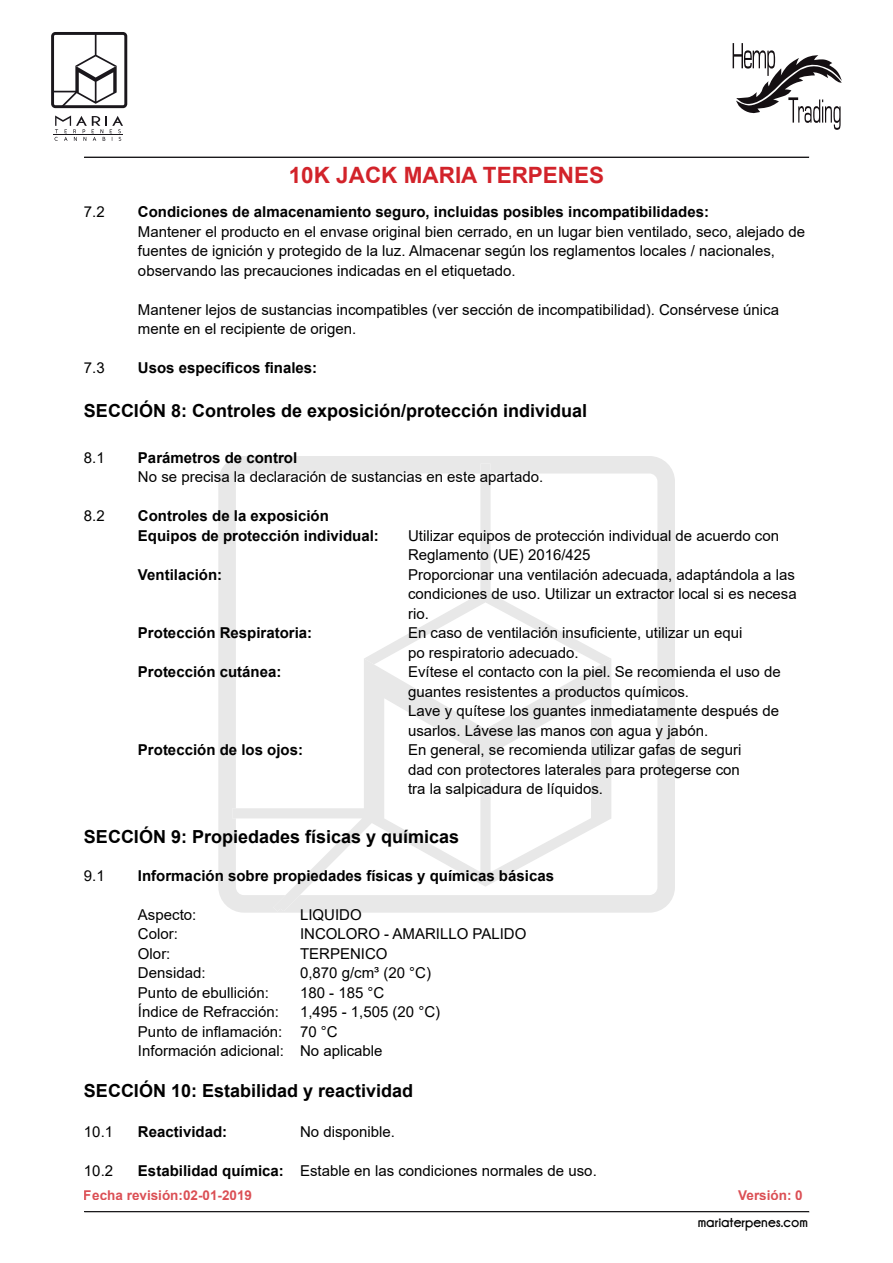
<style>
.page{position:relative;width:893px;height:1263px;background:#fff}
.page>*{position:absolute;margin:0;border:0;box-sizing:border-box;transform-origin:0 0}
.t1{font:700 22.5px "Arial";color:#d2232a}
.t2{font:700 18px "Arial";color:#000}
.t3{font:15px/19.5px "Arial";color:#000}
.t4{font:700 15px/19.5px "Arial";color:#000}
.t5{font:15px "Champagne&Limousines Thick";color:#000}
.t6{font:700 13.5px "Arial";color:#d2232a}
.s1{font-weight:700}
</style>
<div class="page">
<svg style="left:218px;top:456px;width:457px;height:457px"></svg>
<svg style="left:232px;top:658px;width:379px;height:254px"></svg>
<svg style="left:364px;top:464px;width:247px;height:200px"></svg>
<hr style="left:85px;top:1212px;width:724px;height:1px;background:#1a171c">
<svg style="left:84px;top:1211px;width:725px;height:1px"></svg>
<svg style="left:84px;top:157px;width:725px;height:1px"></svg>
<svg style="left:51px;top:32px;width:76px;height:76px"></svg>
<svg style="left:55px;top:115px;width:68px;height:26px"></svg>
<hr style="left:54px;top:135px;width:69px;height:1px;background:#1a171c">
<svg style="left:733px;top:43px;width:109px;height:87px"></svg>
<h1 class="t1" style="left:289px;top:159px;width:317px">10K JACK MARIA TERPENES</h1>
<p class="t3" style="left:84px;top:202px;width:22px">7.2</p>
<p class="t4" style="left:138px;top:202px;width:573px">Condiciones de almacenamiento seguro, incluidas posibles incompatibilidades:</p>
<p class="t3" style="left:138px;top:222px;width:669px">Mantener el producto en el envase original bien cerrado, en un lugar bien ventilado, seco, alejado de fuentes de ignición y protegido de la luz. Almacenar según los reglamentos locales / nacionales, observando las precauciones indicadas en el etiquetado.</p>
<p class="t3" style="left:138px;top:300px;width:643px">Mantener lejos de sustancias incompatibles (ver sección de incompatibilidad). Consérvese única mente en el recipiente de origen.</p>
<p class="t3" style="left:84px;top:358px;width:22px">7.3</p>
<p class="t4" style="left:138px;top:358px;width:181px">Usos específicos finales:</p>
<p class="t2" style="left:84px;top:398px;width:505px">SECCIÓN 8: Controles de exposición/protección individual</p>
<p class="t3" style="left:84px;top:447px;width:22px">8.1</p>
<p class="t4" style="left:138px;top:448px;width:161px">Parámetros de control</p>
<p class="t3" style="left:138px;top:467px;width:407px">No se precisa la declaración de sustancias en este apartado.</p>
<p class="t3" style="left:84px;top:506px;width:22px">8.2</p>
<p class="t4" style="left:138px;top:506px;width:242px">Controles de la exposición<br>Equipos de protección individual:</p>
<p class="t3" style="left:408px;top:525px;width:372px">Utilizar equipos de protección individual de acuerdo con<br>Reglamento (UE) 2016/425</p>
<p class="t4" style="left:138px;top:565px;width:86px">Ventilación:</p>
<p class="t3" style="left:408px;top:564px;width:390px">Proporcionar una ventilación adecuada, adaptándola a las condiciones de uso. Utilizar un extractor local si es necesa rio.</p>
<p class="t4" style="left:138px;top:623px;width:176px">Protección Respiratoria:</p>
<p class="t3" style="left:408px;top:623px;width:336px">En caso de ventilación insuficiente, utilizar un equi po respiratorio adecuado.</p>
<p class="t4" style="left:138px;top:662px;width:145px">Protección cutánea:</p>
<p class="t3" style="left:408px;top:662px;width:374px">Evítese el contacto con la piel. Se recomienda el uso de guantes resistentes a productos químicos.<br>Lave y quítese los guantes inmediatamente después de usarlos. Lávese las manos con agua y jabón.</p>
<p class="t4" style="left:138px;top:740px;width:167px">Protección de los ojos:</p>
<p class="t3" style="left:408px;top:740px;width:335px;text-align:justify">En general, se recomienda utilizar gafas de seguri dad con protectores laterales para protegerse con tra la salpicadura de líquidos.</p>
<p class="t2" style="left:84px;top:823px;width:377px">SECCIÓN 9: Propiedades físicas y químicas</p>
<p class="t3" style="left:84px;top:866px;width:22px">9.1</p>
<p class="t4" style="left:138px;top:866px;width:417px">Información sobre propiedades físicas y químicas básicas</p>
<p class="t3" style="left:138px;top:905px;width:60px">Aspecto:</p>
<p class="t3" style="left:300px;top:905px;width:63px">LIQUIDO</p>
<p class="t3" style="left:138px;top:924px;width:42px">Color:</p>
<p class="t3" style="left:300px;top:924px;width:228px">INCOLORO - AMARILLO PALIDO</p>
<p class="t3" style="left:138px;top:944px;width:34px">Olor:</p>
<p class="t3" style="left:300px;top:944px;width:89px">TERPENICO</p>
<p class="t3" style="left:138px;top:963px;width:69px">Densidad:</p>
<p class="t3" style="left:300px;top:963px;width:133px">0,870 g/cm³ (20 °C)</p>
<p class="t3" style="left:138px;top:983px;width:132px">Punto de ebullición:</p>
<p class="t3" style="left:300px;top:983px;width:86px">180 - 185 °C</p>
<p class="t3" style="left:138px;top:1002px;width:142px">Índice de Refracción:</p>
<p class="t3" style="left:138px;top:1002px;width:304px;text-indent:162px">1,495 - 1,505 (20 °C)<br>Punto de inflamación: 70 °C<br>Información adicional: No aplicable</p>
<p class="t2" style="left:84px;top:1078px;width:331px">SECCIÓN 10: Estabilidad y reactividad</p>
<p class="t3" style="left:84px;top:1122px;width:31px">10.1</p>
<p class="t4" style="left:138px;top:1122px;width:91px">Reactividad:</p>
<p class="t3" style="left:300px;top:1122px;width:97px">No disponible.</p>
<p class="t3" style="left:84px;top:1161px;width:31px">10.2</p>
<p class="t3" style="left:138px;top:1161px;width:460px"><span class="s1">Estabilidad química:</span> Estable en las condiciones normales de uso.</p>
<p class="t6" style="left:84px;top:1185px;width:170px">Fecha revisión:02-01-2019</p>
<p class="t6" style="left:738px;top:1185px;width:66px">Versión: 0</p>
<p class="t5" style="left:698px;top:1214px;width:112px">mariaterpenes.com</p>
</div>
